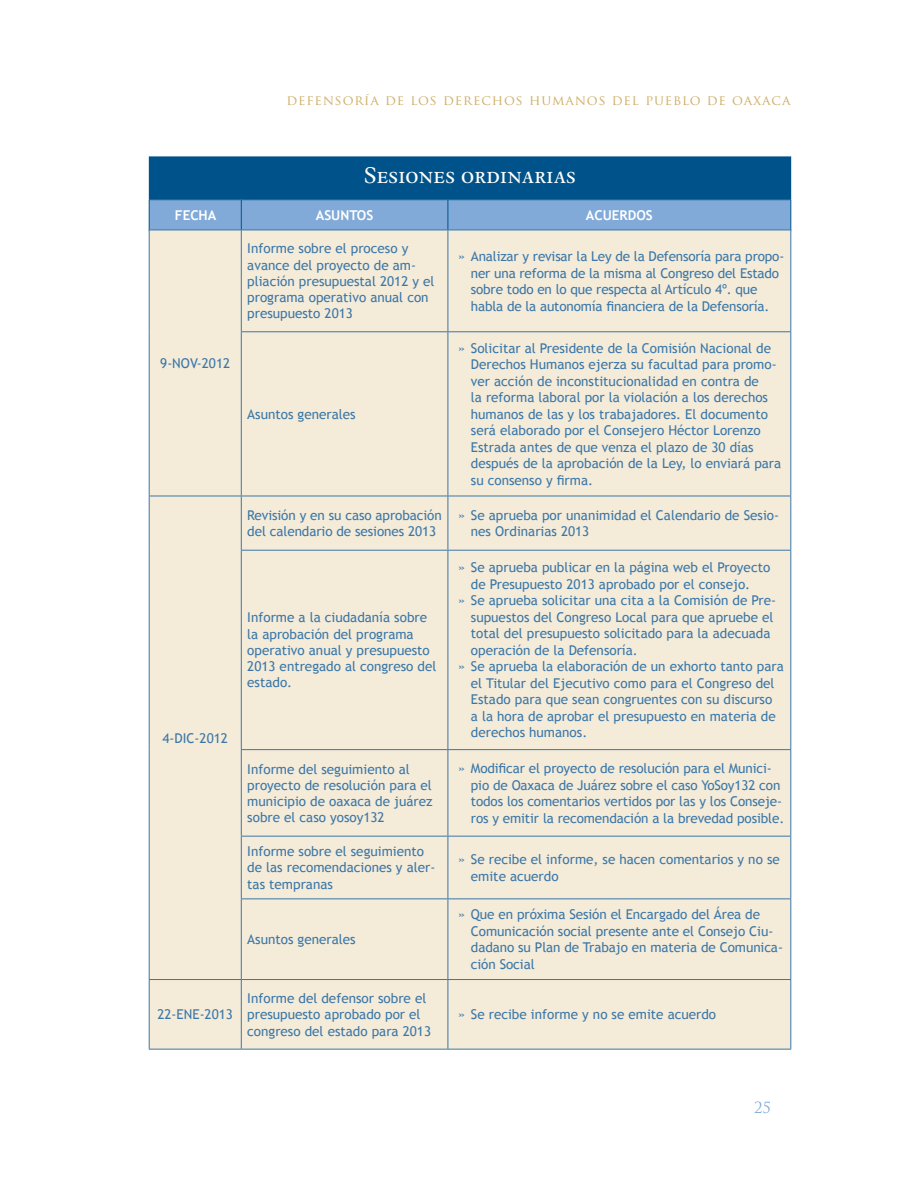
<style>
.page{position:relative;width:918px;height:1188px;background:#fff}
.page>*{position:absolute;margin:0;border:0;box-sizing:border-box;transform-origin:0 0}
.t1{font:24px "Espinosa Nova";color:#fff}
.t2{font:15px "Trajan Pro";color:#82aad9}
.No_Spacing{font:13.5px/16.5px "Trebuchet MS";color:#3b77a8}
.t3{font:13.5px "Trajan Pro";letter-spacing:.065em;color:#cfad66}
.Default{font:700 13.5px "Trebuchet MS";color:#fff}
</style>
<div class="page">
<div style="left:150px;top:157px;width:640px;height:42px;background:#00538a"></div>
<div style="left:149px;top:156px;width:642px;height:43px;border:2px solid #00538a"></div>
<svg style="left:150px;top:200px;width:640px;height:30px;background:#7fa8d7"></svg>
<hr style="left:149px;top:200px;width:1px;height:30px;background:#00538a">
<hr style="left:149px;top:199px;width:92px;height:1px;background:#00538a">
<hr style="left:241px;top:200px;width:1px;height:30px;background:#00538a">
<hr style="left:241px;top:199px;width:207px;height:1px;background:#00538a">
<hr style="left:448px;top:200px;width:1px;height:30px;background:#00538a">
<hr style="left:790px;top:200px;width:1px;height:30px;background:#00538a">
<hr style="left:448px;top:199px;width:343px;height:1px;background:#00538a">
<div style="left:150px;top:231px;width:640px;height:818px;background:#f4ebd9"></div>
<hr style="left:149px;top:230px;width:92px;height:1px;background:#3b77a8">
<hr style="left:149px;top:230px;width:1px;height:102px;background:#3b77a8">
<hr style="left:149px;top:332px;width:1px;height:164px;background:#3b77a8">
<hr style="left:241px;top:230px;width:1px;height:101px;background:#3b77a8">
<hr style="left:241px;top:230px;width:207px;height:1px;background:#3b77a8">
<hr style="left:448px;top:230px;width:1px;height:101px;background:#3b77a8">
<hr style="left:790px;top:230px;width:1px;height:101px;background:#3b77a8">
<hr style="left:448px;top:230px;width:343px;height:1px;background:#3b77a8">
<hr style="left:241px;top:332px;width:1px;height:164px;background:#3b77a8">
<hr style="left:241px;top:331px;width:207px;height:1px;background:#3b77a8">
<hr style="left:448px;top:332px;width:1px;height:164px;background:#3b77a8">
<hr style="left:790px;top:332px;width:1px;height:164px;background:#3b77a8">
<hr style="left:448px;top:331px;width:343px;height:1px;background:#3b77a8">
<hr style="left:149px;top:496px;width:1px;height:54px;background:#3b77a8">
<hr style="left:149px;top:550px;width:1px;height:200px;background:#3b77a8">
<hr style="left:149px;top:750px;width:1px;height:86px;background:#3b77a8">
<hr style="left:149px;top:836px;width:1px;height:63px;background:#3b77a8">
<hr style="left:149px;top:899px;width:1px;height:80px;background:#3b77a8">
<hr style="left:149px;top:496px;width:92px;height:1px;background:#3b77a8">
<hr style="left:241px;top:496px;width:1px;height:54px;background:#3b77a8">
<hr style="left:241px;top:496px;width:207px;height:1px;background:#3b77a8">
<hr style="left:448px;top:496px;width:1px;height:54px;background:#3b77a8">
<hr style="left:790px;top:496px;width:1px;height:54px;background:#3b77a8">
<hr style="left:448px;top:496px;width:343px;height:1px;background:#3b77a8">
<hr style="left:241px;top:551px;width:1px;height:198px;background:#3b77a8">
<hr style="left:241px;top:550px;width:207px;height:1px;background:#3b77a8">
<hr style="left:448px;top:551px;width:1px;height:198px;background:#3b77a8">
<hr style="left:790px;top:551px;width:1px;height:198px;background:#3b77a8">
<hr style="left:448px;top:550px;width:343px;height:1px;background:#3b77a8">
<hr style="left:241px;top:750px;width:1px;height:86px;background:#3b77a8">
<hr style="left:241px;top:749px;width:207px;height:1px;background:#3b77a8">
<hr style="left:448px;top:750px;width:1px;height:86px;background:#3b77a8">
<hr style="left:790px;top:750px;width:1px;height:86px;background:#3b77a8">
<hr style="left:448px;top:749px;width:343px;height:1px;background:#3b77a8">
<hr style="left:241px;top:837px;width:1px;height:61px;background:#3b77a8">
<hr style="left:241px;top:836px;width:207px;height:1px;background:#3b77a8">
<hr style="left:448px;top:837px;width:1px;height:61px;background:#3b77a8">
<hr style="left:790px;top:837px;width:1px;height:61px;background:#3b77a8">
<hr style="left:448px;top:836px;width:343px;height:1px;background:#3b77a8">
<hr style="left:241px;top:899px;width:1px;height:80px;background:#3b77a8">
<hr style="left:241px;top:898px;width:207px;height:1px;background:#3b77a8">
<hr style="left:448px;top:899px;width:1px;height:80px;background:#3b77a8">
<hr style="left:790px;top:899px;width:1px;height:80px;background:#3b77a8">
<hr style="left:448px;top:898px;width:343px;height:1px;background:#3b77a8">
<hr style="left:149px;top:980px;width:1px;height:69px;background:#3b77a8">
<hr style="left:149px;top:979px;width:92px;height:1px;background:#3b77a8">
<hr style="left:241px;top:980px;width:1px;height:69px;background:#3b77a8">
<hr style="left:241px;top:979px;width:207px;height:1px;background:#3b77a8">
<hr style="left:448px;top:980px;width:1px;height:69px;background:#3b77a8">
<hr style="left:790px;top:980px;width:1px;height:69px;background:#3b77a8">
<hr style="left:448px;top:979px;width:343px;height:1px;background:#3b77a8">
<hr style="left:149px;top:1049px;width:92px;height:1px;background:#3b77a8">
<hr style="left:241px;top:1049px;width:207px;height:1px;background:#3b77a8">
<hr style="left:448px;top:1049px;width:343px;height:1px;background:#3b77a8">
<p class="t3" style="left:286px;top:92px;width:506px">DEFENSORÍA DE LOS DERECHOS HUMANOS DEL PUEBLO DE OAXACA</p>
<p class="t1" style="left:364px;top:162px;width:213px">Sesiones ordinarias</p>
<p class="Default" style="left:175px;top:207px;width:43px">FECHA</p>
<p class="Default" style="left:316px;top:207px;width:59px">ASUNTOS</p>
<p class="Default" style="left:586px;top:207px;width:68px">ACUERDOS</p>
<p class="No_Spacing" style="left:160px;top:355px;width:71px">9-NOV-2012</p>
<p class="No_Spacing" style="left:163px;top:730px;width:67px">4-DIC-2012</p>
<p class="No_Spacing" style="left:158px;top:1006px;width:77px">22-ENE-2013</p>
<p class="No_Spacing" style="left:247px;top:241px;width:189px">Informe sobre el proceso y avance del proyecto de am&shy;pliación presupuestal 2012 y el programa operativo anual con presupuesto 2013</p>
<p class="No_Spacing" style="left:471px;top:248px;width:315px;text-indent:-13px">» Analizar y revisar la Ley de la Defensoría para propo&shy;ner una reforma de la misma al Congreso del Estado sobre todo en lo que respecta al Artículo 4º. que habla de la autonomía financiera de la Defensoría.</p>
<p class="No_Spacing" style="left:247px;top:406px;width:110px">Asuntos generales</p>
<p class="No_Spacing" style="left:471px;top:340px;width:312px;text-indent:-13px">» Solicitar al Presidente de la Comisión Nacional de Derechos Humanos ejerza su facultad para promo&shy;ver acción de inconstitucionalidad en contra de<br>la reforma laboral por la violación a los derechos humanos de las y los trabajadores. El documento será elaborado por el Consejero Héctor Lorenzo Estrada antes de que venza el plazo de 30 días después de la aprobación de la Ley, lo enviará para su consenso y firma.</p>
<p class="No_Spacing" style="left:247px;top:507px;width:196px">Revisión y en su caso aprobación del calendario de sesiones 2013</p>
<p class="No_Spacing" style="left:471px;top:507px;width:310px;text-indent:-13px">» Se aprueba por unanimidad el Calendario de Sesio&shy;nes Ordinarias 2013</p>
<p class="No_Spacing" style="left:247px;top:610px;width:191px">Informe a la ciudadanía sobre la aprobación del programa operativo anual y presupuesto<br>2013 entregado al congreso del estado.</p>
<p class="No_Spacing" style="left:458px;top:560px;width:314px;text-align:center">» Se aprueba publicar en la página web el Proyecto de Presupuesto 2013 aprobado por el consejo.</p>
<p class="No_Spacing" style="left:471px;top:593px;width:307px;text-indent:-13px">» Se aprueba solicitar una cita a la Comisión de Pre&shy;supuestos del Congreso Local para que apruebe el total del presupuesto solicitado para la adecuada operación de la Defensoría.</p>
<p class="No_Spacing" style="left:471px;top:659px;width:314px;text-indent:-13px">» Se aprueba la elaboración de un exhorto tanto para el Titular del Ejecutivo como para el Congreso del Estado para que sean congruentes con su discurso<br>a la hora de aprobar el presupuesto en materia de derechos humanos.</p>
<p class="No_Spacing" style="left:247px;top:761px;width:187px">Informe del seguimiento al proyecto de resolución para el municipio de oaxaca de juárez sobre el caso yosoy132</p>
<p class="No_Spacing" style="left:471px;top:760px;width:315px;text-indent:-13px">» Modificar el proyecto de resolución para el Munici&shy;pio de Oaxaca de Juárez sobre el caso YoSoy132 con todos los comentarios vertidos por las y los Conseje&shy;ros y emitir la recomendación a la brevedad posible.</p>
<p class="No_Spacing" style="left:247px;top:844px;width:190px">Informe sobre el seguimiento de las recomendaciones y aler&shy;tas tempranas</p>
<p class="No_Spacing" style="left:471px;top:851px;width:310px;text-indent:-13px">» Se recibe el informe, se hacen comentarios y no se emite acuerdo</p>
<p class="No_Spacing" style="left:247px;top:931px;width:110px">Asuntos generales</p>
<p class="No_Spacing" style="left:247px;top:990px;width:185px">Informe del defensor sobre el presupuesto aprobado por el congreso del estado para 2013</p>
<p class="No_Spacing" style="left:471px;top:907px;width:314px;text-indent:-13px">» Que en próxima Sesión el Encargado del Área de Comunicación social presente ante el Consejo Ciu&shy;dadano su Plan de Trabajo en materia de Comunica&shy;ción Social</p>
<p class="No_Spacing" style="left:458px;top:1006px;width:260px">» Se recibe informe y no se emite acuerdo</p>
<p class="t2" style="left:754px;top:1098px;width:19px">25</p>
</div>
